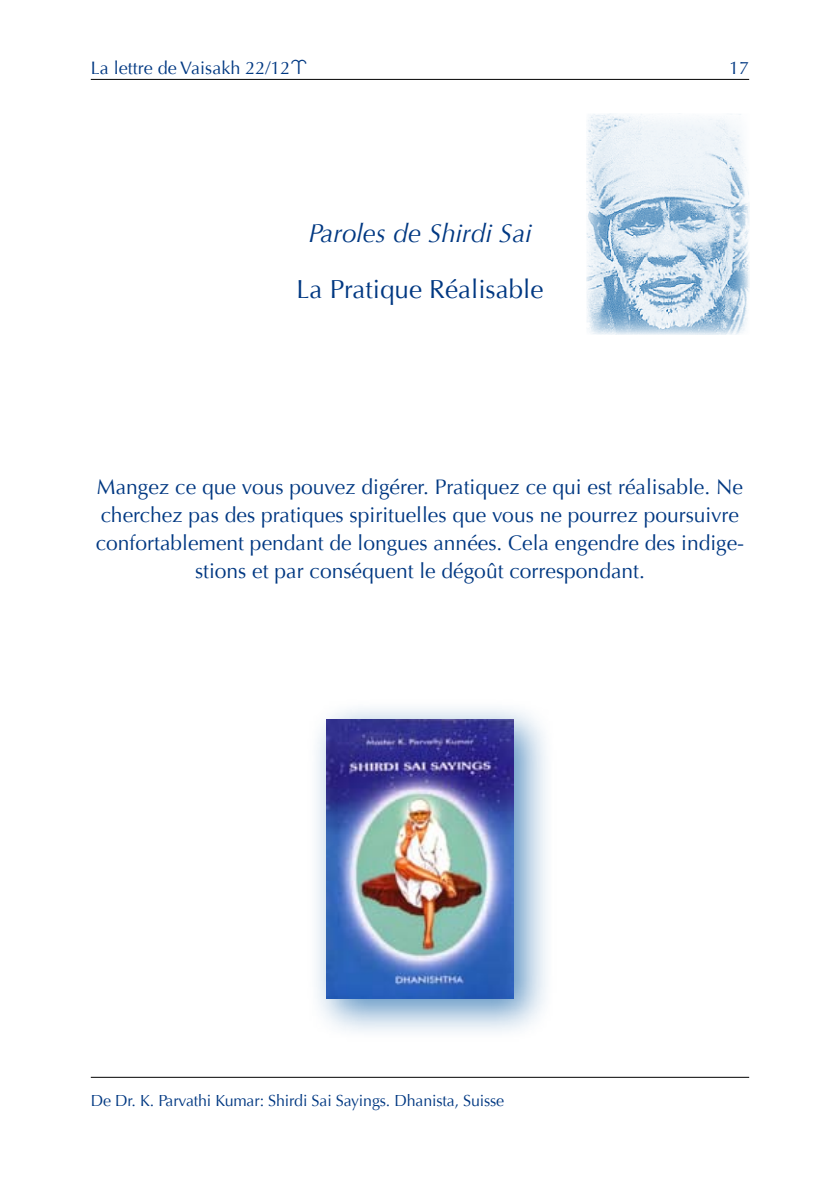
<style>
.page{position:relative;width:840px;height:1191px;background:#fff}
.page>*{position:absolute;margin:0;border:0;box-sizing:border-box;transform-origin:0 0}
.t1{font:26px "Optima";color:#003882}
.t2{font:italic 26px "Optima";color:#003882}
.t3{font:21px/28px "Optima";color:#003882;text-align:center}
.t4{font:18px "Optima";color:#003882}
.t5{font:16px "Optima";letter-spacing:-.01em;color:#003882}
.s1{font-family:"Glyphs"}
</style>
<div class="page">
<hr style="left:91px;top:79px;width:657px;height:1px;background:#000">
<img style="left:586px;top:113px;width:162px;height:221px">
<div style="left:304px;top:697px;width:262px;height:354px;background:#0055a0;opacity:.66"></div>
<img style="left:326px;top:719px;width:187px;height:279px">
<hr style="left:91px;top:1077px;width:657px;height:1px;background:#000">
<p class="t4" style="left:91px;top:57px;width:218px">La lettre de Vaisakh 22/12<span class="s1">1</span></p>
<p class="t4" style="left:728px;top:57px;width:22px">17</p>
<p class="t2" style="left:308px;top:218px;width:225px">Paroles de Shirdi Sai</p>
<p class="t1" style="left:296px;top:274px;width:248px">La Pratique Réalisable</p>
<p class="t3" style="left:96px;top:473px;width:649px">Mangez ce que vous pouvez digérer. Pratiquez ce qui est réalisable. Ne cherchez pas des pratiques spirituelles que vous ne pourrez poursuivre confortablement pendant de longues années. Cela engendre des indige&shy;stions et par conséquent le dégoût correspondant.</p>
<p class="t5" style="left:91px;top:1090px;width:415px">De Dr. K. Parvathi Kumar: Shirdi Sai Sayings. Dhanista, Suisse</p>
</div>
